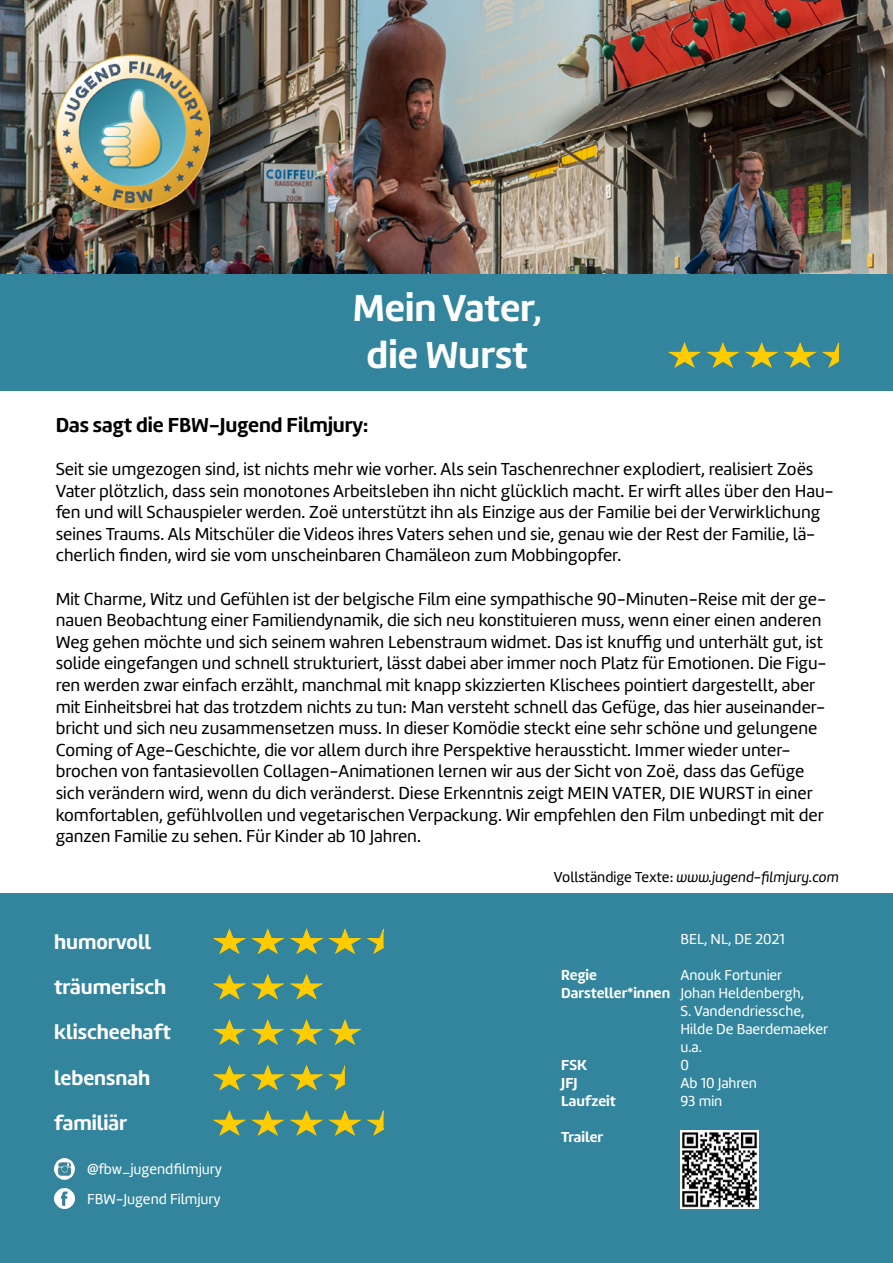
<style>
.page{position:relative;width:893px;height:1263px;background:#fff}
.page>*{position:absolute;margin:0;border:0;box-sizing:border-box;transform-origin:0 0}
.t1{font:39px/46.8px "Amelia Basic Bold";color:#fff;text-align:center}
.t2{font:21px/45.5px "Amelia Basic Bold";color:#fff}
.t3{font:21px "Amelia Basic Bold";color:#000}
.t4{font:18px/21.6px "Amelia Basic";color:#000}
.t5{font:15px/18px "Amelia Basic";color:#fff}
.t6{font:15px/18px "Amelia Basic Bold";color:#fff}
.t7{font:15px "Amelia Basic Italic";color:#000}
.s1{font-family:"Amelia Basic"}
</style>
<div class="page">
<img style="left:0;top:0;width:893px;height:274px">
<div style="left:27px;top:26px;width:229px;height:229px;background:#000;opacity:.52"></div>
<img style="left:45px;top:46px;width:174px;height:173px">
<div style="left:0;top:274px;width:893px;height:117px;background:#32859d"></div>
<div style="left:0;top:893px;width:893px;height:370px;background:#32859d"></div>
<img style="left:54px;top:1159px;width:20px;height:20px">
<img style="left:54px;top:1189px;width:20px;height:20px">
<svg style="left:668px;top:342px;width:171px;height:26px"></svg>
<svg style="left:213px;top:974px;width:111px;height:26px"></svg>
<svg style="left:213px;top:928px;width:171px;height:26px"></svg>
<svg style="left:213px;top:1019px;width:149px;height:26px"></svg>
<svg style="left:213px;top:1064px;width:132px;height:26px"></svg>
<svg style="left:213px;top:1110px;width:171px;height:26px"></svg>
<img style="left:680px;top:1130px;width:79px;height:79px">
<h1 class="t1" style="left:353px;top:286px;width:191px">Mein Vater, die Wurst</h1>
<p class="t3" style="left:56px;top:412px;width:314px">Das sagt die FBW-Jugend Filmjury:</p>
<p class="t4" style="left:56px;top:458px;width:780px">Seit sie umgezogen sind, ist nichts mehr wie vorher. Als sein Taschenrechner explodiert, realisiert Zoës Vater plötzlich, dass sein monotones Arbeitsleben ihn nicht glücklich macht. Er wirft alles über den Hau&shy;fen und will Schauspieler werden. Zoë unterstützt ihn als Einzige aus der Familie bei der Verwirklichung seines Traums. Als Mitschüler die Videos ihres Vaters sehen und sie, genau wie der Rest der Familie, lä&shy;cherlich finden, wird sie vom unscheinbaren Chamäleon zum Mobbingopfer.</p>
<p class="t4" style="left:56px;top:588px;width:773px">Mit Charme, Witz und Gefühlen ist der belgische Film eine sympathische 90-Minuten-Reise mit der ge&shy;nauen Beobachtung einer Familiendynamik, die sich neu konstituieren muss, wenn einer einen anderen Weg gehen möchte und sich seinem wahren Lebenstraum widmet. Das ist knuffig und unterhält gut, ist solide eingefangen und schnell strukturiert, lässt dabei aber immer noch Platz für Emotionen. Die Figu&shy;ren werden zwar einfach erzählt, manchmal mit knapp skizzierten Klischees pointiert dargestellt, aber mit Einheitsbrei hat das trotzdem nichts zu tun: Man versteht schnell das Gefüge, das hier auseinander&shy;bricht und sich neu zusammensetzen muss. In dieser Komödie steckt eine sehr schöne und gelungene Coming of Age-Geschichte, die vor allem durch ihre Perspektive heraussticht. Immer wieder unter&shy;brochen von fantasievollen Collagen-Animationen lernen wir aus der Sicht von Zoë, dass das Gefüge sich verändern wird, wenn du dich veränderst. Diese Erkenntnis zeigt MEIN VATER, DIE WURST in einer komfortablen, gefühlvollen und vegetarischen Verpackung. Wir empfehlen den Film unbedingt mit der ganzen Familie zu sehen. Für Kinder ab 10 Jahren.</p>
<p class="t7" style="left:554px;top:868px;width:287px"><span class="s1">Vollständige Texte:</span> www.jugend-filmjury.com</p>
<p class="t2" style="left:54px;top:919px;width:118px">humorvoll träumerisch klischeehaft lebensnah familiär</p>
<p class="t5" style="left:87px;top:1154px;width:136px;line-height:29.8px">@fbw_jugendfilmjury<br>FBW-Jugend Filmjury</p>
<p class="t6" style="left:561px;top:966px;width:110px">Regie<br>Darsteller*innen</p>
<p class="t6" style="left:561px;top:1056px;width:56px">FSK<br>JFJ<br>Laufzeit</p>
<p class="t6" style="left:561px;top:1128px;width:44px">Trailer</p>
<p class="t5" style="left:680px;top:930px;width:106px">BEL, NL, DE 2021</p>
<p class="t5" style="left:680px;top:966px;width:149px">Anouk Fortunier<br>Johan Heldenbergh,<br>S. Vandendriessche,<br>Hilde De Baerdemaeker u.a.<br>0<br>Ab 10 Jahren<br>93 min</p>
</div>
